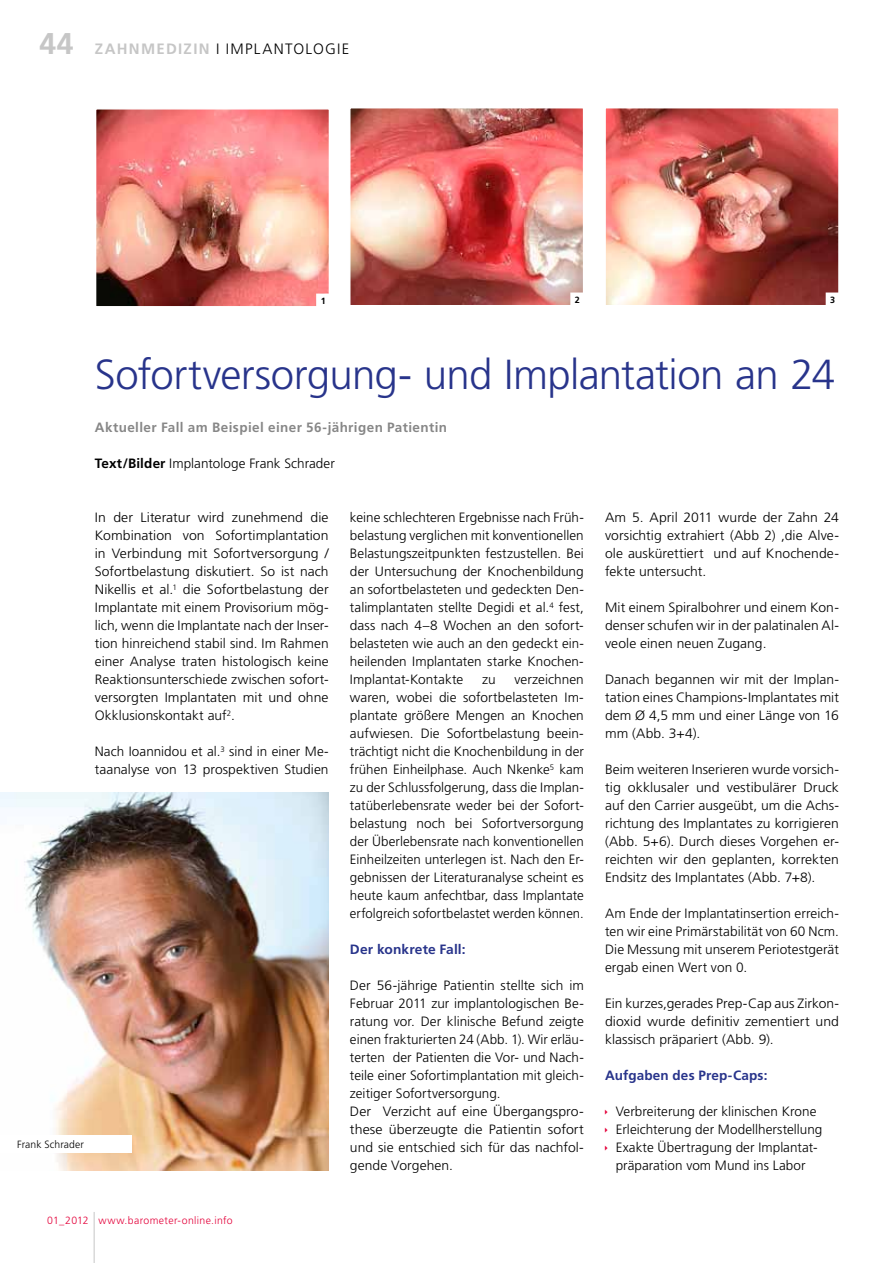
<style>
.page{position:relative;width:893px;height:1263px;background:#fff}
.page>*{position:absolute;margin:0;border:0;box-sizing:border-box;transform-origin:0 0}
.t1{font:300 42px "Frutiger LT Std";letter-spacing:-.015em;color:#28348b}
.t2{font:300 15px "Frutiger LT Std";letter-spacing:.085em;color:#000}
.t3{font:300 13.5px/18px "Frutiger LT Std";letter-spacing:.005em;color:#000;text-align:justify}
.t4{font:300 13.5px/18px "Frutiger LT Std";letter-spacing:.005em;color:#000;text-align:justify;scale:1.04 1}
.t5{font:700 13.5px "Frutiger LT Std";letter-spacing:.03em;color:#878787}
.t6{font:700 13.5px "Frutiger LT Std";letter-spacing:.01em;color:#28348b}
.t7{font:300 10.5px "Frutiger LT Std";letter-spacing:.03em;color:#e4003a}
.t8{font:300 10.5px "Frutiger LT Std";letter-spacing:.01em;color:#000}
.t9{font:700 9px "Frutiger LT Std";color:#000}
.s1{font-weight:700;font-size:30px;color:#c6c6c6}
.s2{font-weight:700;color:#c6c6c6}
.s3{font-weight:700}
</style>
<div class="page">
<hr style="left:94px;top:1212px;width:1px;height:51px;background:#c6c6c6">
<img style="left:0;top:792px;width:329px;height:378px">
<div style="left:0;top:1136px;width:132px;height:17px;background:#fff"></div>
<img style="left:98px;top:111px;width:229px;height:194px">
<div style="left:95px;top:108px;width:235px;height:200px;border:2px solid #fff"></div>
<div style="left:317px;top:294px;width:13px;height:13px;background:#fff"></div>
<img style="left:352px;top:110px;width:229px;height:193px">
<div style="left:349px;top:107px;width:235px;height:199px;border:2px solid #fff"></div>
<div style="left:571px;top:293px;width:13px;height:13px;background:#fff"></div>
<div style="left:570px;top:292px;width:15px;height:15px;border:2px solid #fff"></div>
<img style="left:607px;top:110px;width:230px;height:193px">
<div style="left:604px;top:107px;width:236px;height:199px;border:2px solid #fff"></div>
<div style="left:826px;top:293px;width:13px;height:13px;background:#fff"></div>
<p class="t2" style="left:39px;top:40px;width:312px"><span class="s1">44</span> <span class="s2">ZAHNMEDIZIN</span> I IMPLANTOLOGIE</p>
<p class="t9" style="left:321px;top:296px;width:7px">1</p>
<p class="t9" style="left:575px;top:295px;width:7px">2</p>
<p class="t9" style="left:830px;top:295px;width:7px">3</p>
<h1 class="t1" style="left:95px;top:351px;width:742px">Sofortversorgung- und Implantation an 24</h1>
<p class="t5" style="left:95px;top:419px;width:354px">Aktueller Fall am Beispiel einer 56-jährigen Patientin</p>
<p class="t3" style="left:95px;top:455px;width:242px"><span class="s3">Text/Bilder</span> Implantologe Frank Schrader</p>
<p class="t4" style="left:95px;top:509px;width:226px">In der Literatur wird zunehmend die Kombination von Sofortimplantation in Verbindung mit Sofortversorgung / Sofortbelastung diskutiert. So ist nach Nikellis et al.<sup>1</sup> die Sofortbelastung der Implantate mit einem Provisorium mög&shy;lich, wenn die Implantate nach der Inser&shy;tion hinreichend stabil sind. Im Rahmen einer Analyse traten histologisch keine Reaktionsunterschiede zwischen sofort&shy;versorgten Implantaten mit und ohne Okklusionskontakt auf<sup>2</sup>.</p>
<p class="t3" style="left:95px;top:743px;width:235px">Nach Ioannidou et al.<sup>3</sup> sind in einer Me&shy;taanalyse von 13 prospektiven Studien</p>
<p class="t8" style="left:17px;top:1139px;width:68px">Frank Schrader</p>
<p class="t3" style="left:350px;top:509px;width:235px">keine schlechteren Ergebnisse nach Früh&shy;belastung verglichen mit konventionellen Belastungszeitpunkten festzustellen. Bei der Untersuchung der Knochenbildung an sofortbelasteten und gedeckten Den&shy;talimplantaten stellte Degidi et al.<sup>4</sup> fest, dass nach 4–8 Wochen an den sofort&shy;belasteten wie auch an den gedeckt ein&shy;heilenden Implantaten starke Knochen-Implantat-Kontakte</p>
<p class="t3" style="left:350px;top:671px;width:235px;text-indent:165px">verzeichnen waren, wobei die sofortbelasteten Im&shy;plantate größere Mengen an Knochen aufwiesen. Die Sofortbelastung beein&shy;trächtigt nicht die Knochenbildung in der frühen Einheilphase. Auch Nkenke<sup>5</sup> kam zu der Schlussfolgerung, dass die Implan&shy;tatüberlebensrate weder bei der Sofort&shy;belastung noch bei Sofortversorgung der Überlebensrate nach konventionellen Einheilzeiten unterlegen ist. Nach den Er&shy;gebnissen der Literaturanalyse scheint es heute kaum anfechtbar, dass Implantate erfolgreich sofortbelastet werden können.</p>
<p class="t6" style="left:350px;top:941px;width:117px">Der konkrete Fall:</p>
<p class="t3" style="left:350px;top:977px;width:235px;text-align:left">Der 56-jährige Patientin stellte sich im Februar 2011 zur implantologischen Be&shy;ratung vor. Der klinische Befund zeigte einen frakturierten 24 (Abb. 1). Wir erläu&shy;terten der Patienten die Vor- und Nach&shy;teile einer Sofortimplantation mit gleich&shy;zeitiger Sofortversorgung.<br>Der Verzicht auf eine Übergangspro&shy;these überzeugte die Patientin sofort und sie entschied sich für das nachfol&shy;gende Vorgehen.</p>
<p class="t3" style="left:482px;top:671px;width:15px">zu</p>
<p class="t7" style="left:47px;top:1214px;width:187px">01_2012 www.barometer-online.info</p>
<p class="t4" style="left:605px;top:509px;width:226px">Am 5. April 2011 wurde der Zahn 24 vorsichtig extrahiert (Abb 2) ,die Alve&shy;ole auskürettiert und auf Knochende&shy;fekte untersucht.</p>
<p class="t3" style="left:605px;top:599px;width:235px">Mit einem Spiralbohrer und einem Kon&shy;denser schufen wir in der palatinalen Al&shy;veole einen neuen Zugang.</p>
<p class="t3" style="left:605px;top:671px;width:235px">Danach begannen wir mit der Implan&shy;tation eines Champions-Implantates mit dem Ø 4,5 mm und einer Länge von 16 mm (Abb. 3+4).</p>
<p class="t3" style="left:605px;top:761px;width:235px">Beim weiteren Inserieren wurde vorsich&shy;tig okklusaler und vestibulärer Druck auf den Carrier ausgeübt, um die Achs&shy;richtung des Implantates zu korrigieren (Abb. 5+6). Durch dieses Vorgehen er&shy;reichten wir den geplanten, korrekten Endsitz des Implantates (Abb. 7+8).</p>
<p class="t3" style="left:605px;top:905px;width:235px">Am Ende der Implantatinsertion erreich&shy;ten wir eine Primärstabilität von 60 Ncm.<br>Die Messung mit unserem Periotestgerät ergab einen Wert von 0.</p>
<p class="t3" style="left:605px;top:995px;width:235px">Ein kurzes,gerades Prep-Cap aus Zirkon&shy;dioxid wurde definitiv zementiert und klassisch präpariert (Abb. 9).</p>
<p class="t6" style="left:605px;top:1067px;width:164px">Aufgaben des Prep-Caps:</p>
<p class="t3" style="left:616px;top:1103px;width:208px;text-align:left">Verbreiterung der klinischen Krone Erleichterung der Modellherstellung Exakte Übertragung der Implantat&shy;präparation vom Mund ins Labor</p>
</div>
